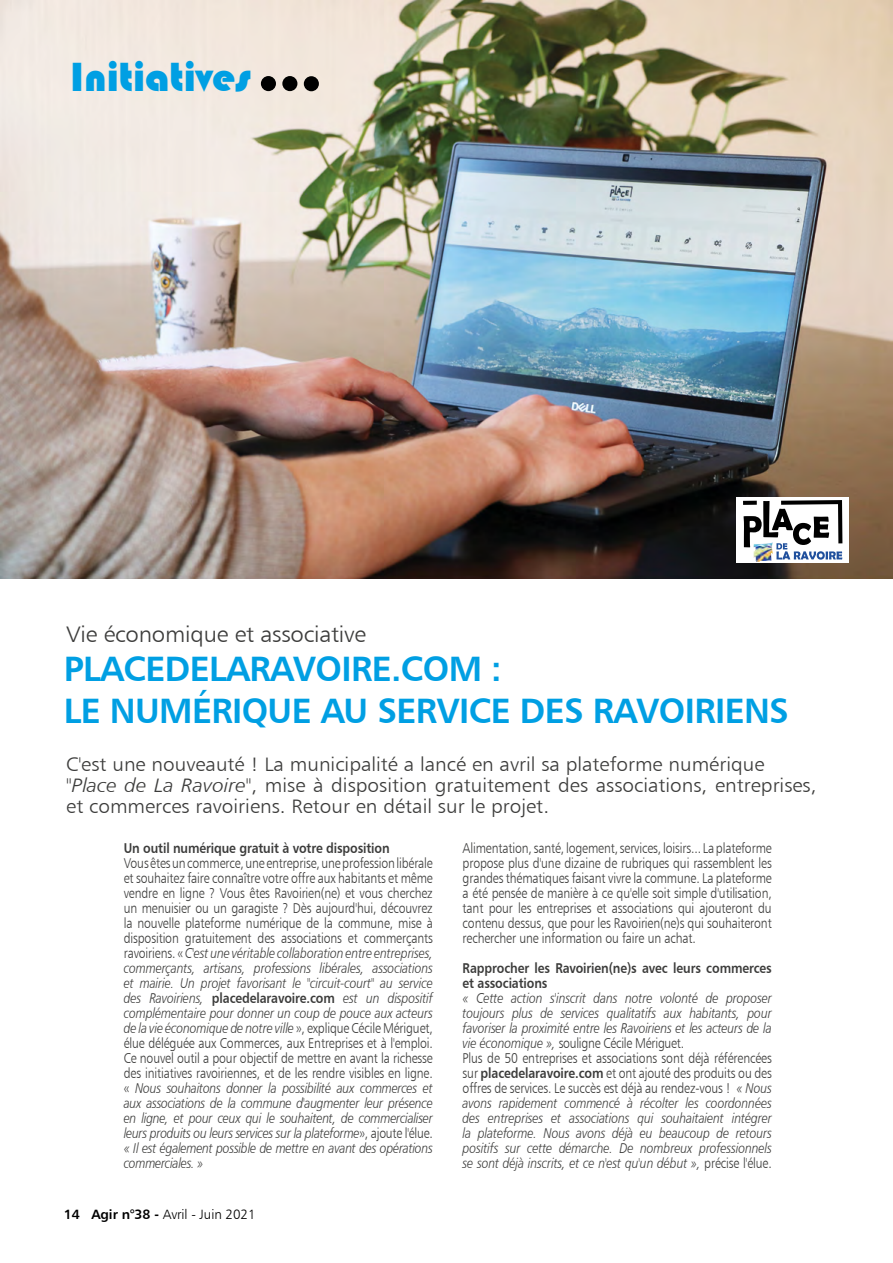
<style>
.page{position:relative;width:893px;height:1263px;background:#fff}
.page>*{position:absolute;margin:0;border:0;box-sizing:border-box;transform-origin:0 0}
.t1{font:42px "Bauhaus 93";color:#009fe3}
.t2{font:35.25px/42px "Humanist 777 BT Bold B";letter-spacing:-.02em;color:#009fe3}
.t3{font:22.5px "Humanist 777 BT Light B";letter-spacing:-.01em;color:#3c3c3b;scale:1.07 1}
.t4{font:19.5px/21px "Humanist 777 BT Light B";color:#3c3c3b;scale:1.07 1}
.t5{font:14.25px/15px "Humanist 777 BT Light B";letter-spacing:-.01em;color:#3c3c3b;text-align:justify;scale:.86 1}
.t6{font:14.25px/15px "Humanist 777 BT Light Italic B";letter-spacing:-.01em;color:#3c3c3b;text-align:justify;scale:.86 1}
.t7{font:14.25px/15px "Humanist 777 BT Bold B";letter-spacing:-.01em;color:#3c3c3b;scale:.86 1}
.t8{font:13.5px "Humanist 777 BT Light B";letter-spacing:-.005em;color:#000}
.s1{font-family:"Humanist 777 BT Light Italic B"}
.s2{font-family:"Humanist 777 BT Light B"}
.s3{font-family:"Humanist 777 BT Bold B"}
</style>
<div class="page">
<img style="left:0;top:0;width:893px;height:578px">
<div style="left:304px;top:76px;width:15px;height:15px;background:#000;border-radius:50%"></div>
<div style="left:282px;top:76px;width:15px;height:15px;background:#000;border-radius:50%"></div>
<div style="left:261px;top:76px;width:15px;height:15px;background:#000;border-radius:50%"></div>
<div style="left:736px;top:497px;width:112px;height:66px;background:#fff"></div>
<img style="left:755px;top:560px;width:17px;height:2px">
<svg style="left:743px;top:500px;width:99px;height:60px"></svg>
<svg style="left:743px;top:501px;width:14px;height:4px"></svg>
<h1 class="t1" style="left:70px;top:53px;width:182px">Initiatives</h1>
<h3 class="t3" style="left:66px;top:620px;width:282px">Vie économique et associative</h3>
<h2 class="t2" style="left:64px;top:647px;width:727px">PLACEDELARAVOIRE.COM :<br>LE NUMÉRIQUE AU SERVICE DES RAVOIRIENS</h2>
<h3 class="t4" style="left:66px;top:753px;width:703px">C'est une nouveauté ! La municipalité a lancé en avril sa plateforme numérique "<span class="s1">Place de La Ravoire</span>", mise à disposition gratuitement des associations, entreprises, et commerces ravoiriens. Retour en détail sur le projet.</h3>
<p class="t7" style="left:124px;top:840px;width:311px">Un outil numérique gratuit à votre disposition</p>
<p class="t5" style="left:124px;top:855px;width:361px">Vous êtes un commerce, une entreprise, une profession libérale et souhaitez faire connaître votre offre aux habitants et même vendre en ligne ? Vous êtes Ravoirien(ne) et vous cherchez un menuisier ou un garagiste ? Dès aujourd'hui, découvrez la nouvelle plateforme numérique de la commune, mise à disposition gratuitement des associations et commerçants</p>
<p class="t6" style="left:124px;top:945px;width:361px"><span class="s2">ravoiriens. «</span> C'est une véritable collaboration entre entreprises, commerçants, artisans, professions libérales, associations et mairie. Un projet favorisant le "circuit-court" au service des Ravoiriens, <span class="s3">placedelaravoire.com</span> est un dispositif complémentaire pour donner un coup de pouce aux acteurs de la vie économique de notre ville <span class="s2">», explique Cécile Mériguet,</span></p>
<p class="t5" style="left:124px;top:1035px;width:361px">élue déléguée aux Commerces, aux Entreprises et à l'emploi.<br>Ce nouvel outil a pour objectif de mettre en avant la richesse des initiatives ravoiriennes, et de les rendre visibles en ligne.</p>
<p class="t6" style="left:124px;top:1080px;width:361px"><span class="s2">«</span> Nous souhaitons donner la possibilité aux commerces et aux associations de la commune d'augmenter leur présence en ligne, et pour ceux qui le souhaitent, de commercialiser leurs produits ou leurs services sur la plateforme<span class="s2">», ajoute l'élue. </span>« Il est également possible de mettre en avant des opérations commerciales. »</p>
<p class="t8" style="left:64px;top:1206px;width:193px"><span class="s3">14 Agir n°38 -</span> Avril - Juin 2021</p>
<p class="t5" style="left:463px;top:840px;width:361px">Alimentation, santé, logement, services, loisirs... La plateforme propose plus d'une dizaine de rubriques qui rassemblent les grandes thématiques faisant vivre la commune. La plateforme a été pensée de manière à ce qu'elle soit simple d'utilisation, tant pour les entreprises et associations qui ajouteront du contenu dessus, que pour les Ravoirien(ne)s qui souhaiteront rechercher une information ou faire un achat.</p>
<p class="t7" style="left:463px;top:960px;width:361px">Rapprocher les Ravoirien(ne)s avec leurs commerces et associations</p>
<p class="t6" style="left:463px;top:990px;width:361px">« Cette action s'inscrit dans notre volonté de proposer toujours plus de services qualitatifs aux habitants, pour favoriser la proximité entre les Ravoiriens et les acteurs de la</p>
<p class="t5" style="left:463px;top:1035px;width:361px;text-align:left"><span class="s1">vie économique »,</span> souligne Cécile Mériguet.<br>Plus de 50 entreprises et associations sont déjà référencées sur <span class="s3">placedelaravoire.com</span> et ont ajouté des produits ou des offres de services. Le succès est déjà au rendez-vous ! <span class="s1">« Nous</span></p>
<p class="t6" style="left:463px;top:1095px;width:361px">avons rapidement commencé à récolter les coordonnées des entreprises et associations qui souhaitaient intégrer la plateforme. Nous avons déjà eu beaucoup de retours positifs sur cette démarche. De nombreux professionnels se sont déjà inscrits, et ce n'est qu'un début », <span class="s2">précise l'élue.</span></p>
</div>
